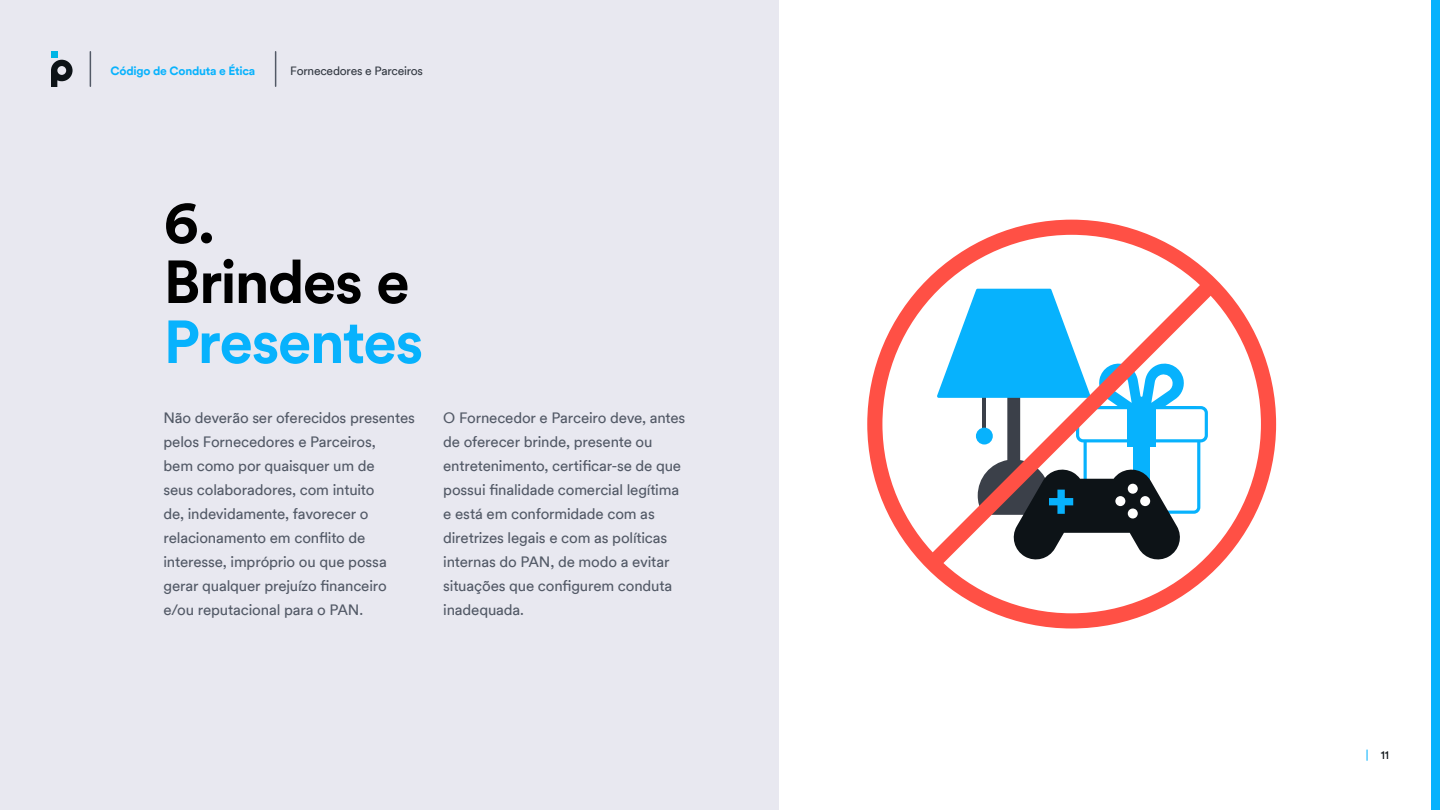
<style>
.page{position:relative;width:1440px;height:810px;background:#fff}
.page>*{position:absolute;margin:0;border:0;box-sizing:border-box;transform-origin:0 0}
.t1{font:700 60px/60px "Circular XXTT";letter-spacing:-.03em;color:#000}
.t2{font:700 60px "Circular XXTT";letter-spacing:-.03em;color:#07b2fd}
.t3{font:15px/24px "Circular XXTT";letter-spacing:-.01em;color:#525966}
.t4{font:12px "Circular XXTT";letter-spacing:-.02em;color:#333942}
.t5{font:700 12px "Circular XXTT";letter-spacing:-.02em;color:#07b2fd}
.t6{font:12px "Circular XXTT";color:#0d1317}
.s1{color:#07b2fd}
</style>
<div class="page">
<div style="left:0;top:0;width:778px;height:810px;background:#e8e8f0"></div>
<svg style="left:867px;top:220px;width:409px;height:409px"></svg>
<svg style="left:927px;top:280px;width:289px;height:289px"></svg>
<svg style="left:51px;top:51px;width:22px;height:36px"></svg>
<div style="left:1431px;top:0;width:9px;height:810px;background:#07b2fd"></div>
<hr style="left:90px;top:52px;width:1px;height:34px;background:#525966">
<hr style="left:275px;top:52px;width:1px;height:34px;background:#525966">
<p class="t5" style="left:111px;top:63px;width:146px">Código de Conduta e Ética</p>
<p class="t4" style="left:290px;top:63px;width:134px">Fornecedores e Parceiros</p>
<h1 class="t1" style="left:164px;top:189px;width:248px">6.<br>Brindes e</h1>
<h1 class="t2" style="left:164px;top:301px;width:262px">Presentes</h1>
<p class="t3" style="left:164px;top:405px;width:253px">Não deverão ser oferecidos presentes pelos Fornecedores e Parceiros,<br>bem como por quaisquer um de<br>seus colaboradores, com intuito<br>de, indevidamente, favorecer o relacionamento em conflito de interesse, impróprio ou que possa gerar qualquer prejuízo financeiro e/ou reputacional para o PAN.</p>
<p class="t3" style="left:443px;top:405px;width:244px">O Fornecedor e Parceiro deve, antes de oferecer brinde, presente ou entretenimento, certificar-se de que possui finalidade comercial legítima e está em conformidade com as diretrizes legais e com as políticas internas do PAN, de modo a evitar situações que configurem conduta inadequada.</p>
<p class="t6" style="left:1366px;top:747px;width:25px"><span class="s1">|</span> 11</p>
</div>
